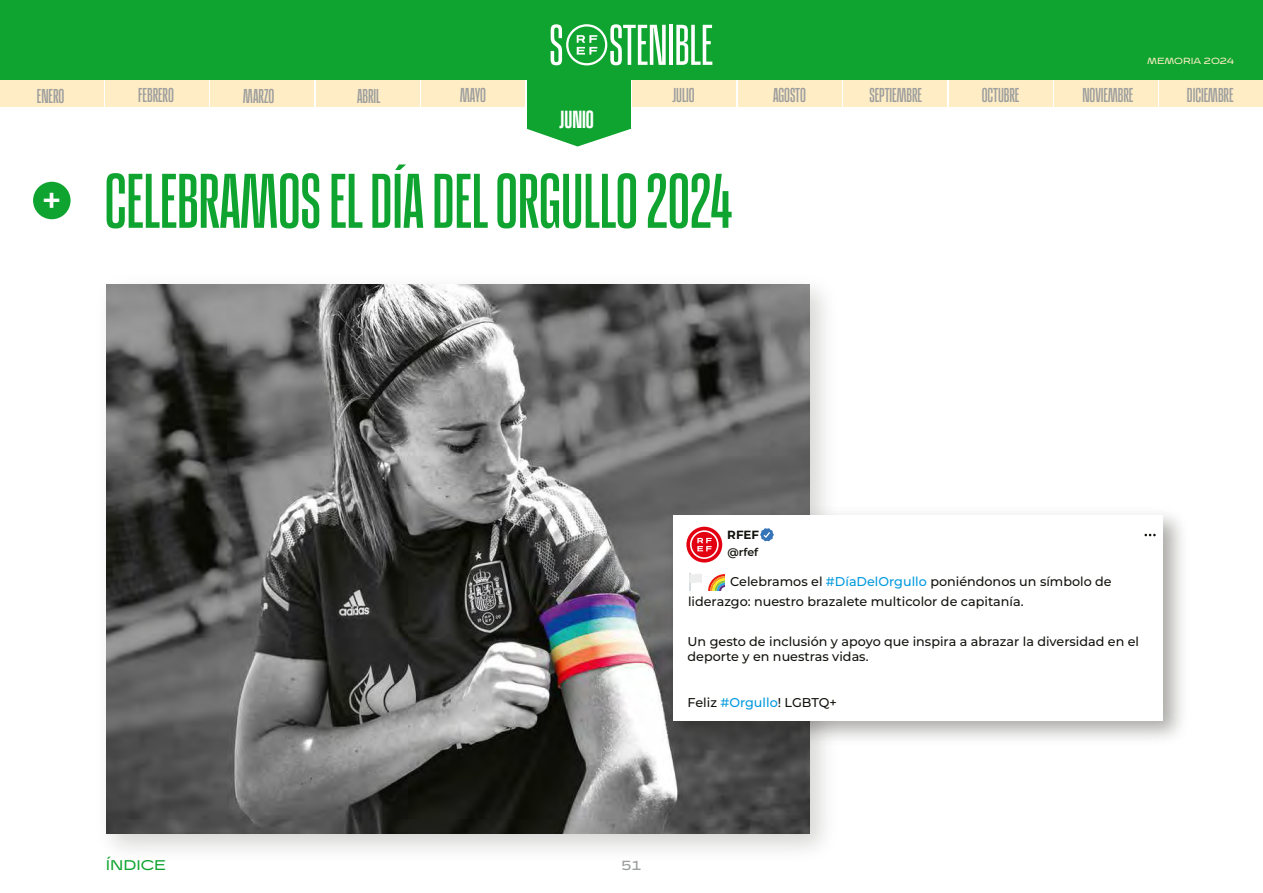
<style>
.page{position:relative;width:1263px;height:893px;background:#fff}
.page>*{position:absolute;margin:0;border:0;box-sizing:border-box;transform-origin:0 0}
.t1{font:600 75px "La Roja Estrecha";color:#0ea42f}
.t2{font:600 33.45px "Montserrat";color:#fff}
.t3{font:700 24px "La Roja Estrecha";color:#fff}
.t4{font:600 19.5px "La Roja Estrecha";color:#9d9e9e}
.t5{font:600 13.65px "La Roja Ancha";color:#0ea42f}
.t6{font:600 13.5px "La Rojita";color:#9d9e9e}
.t7{font:500 12.75px/15.3px "Montserrat";color:#12120d}
.t8{font:700 11.85px "Montserrat";color:#12120d}
.t9{font:600 10.95px "Montserrat";color:#12120d}
.t10{font:600 8.7px "La Roja Ancha";color:#ffedc5}
.s1{color:#0099de}
</style>
<div class="page">
<img style="left:106px;top:284px;width:720px;height:567px">
<img style="left:106px;top:285px;width:703px;height:549px">
<img style="left:659px;top:500px;width:523px;height:252px">
<div style="left:673px;top:515px;width:490px;height:205px;background:#fff"></div>
<div style="left:316px;top:79px;width:104px;height:28px;background:#ffedc5"></div>
<div style="left:210px;top:79px;width:104px;height:28px;background:#ffedc5"></div>
<div style="left:527px;top:75px;width:104px;height:54px;background:#0ea42f"></div>
<svg style="left:527px;top:129px;width:103px;height:17px"></svg>
<div style="left:105px;top:78px;width:104px;height:29px;background:#ffedc5"></div>
<div style="left:0;top:78px;width:103px;height:29px;background:#ffedc5"></div>
<div style="left:421px;top:78px;width:104px;height:29px;background:#ffedc5"></div>
<div style="left:632px;top:78px;width:104px;height:29px;background:#ffedc5"></div>
<div style="left:738px;top:78px;width:103px;height:29px;background:#ffedc5"></div>
<div style="left:843px;top:78px;width:104px;height:29px;background:#ffedc5"></div>
<div style="left:949px;top:78px;width:103px;height:29px;background:#ffedc5"></div>
<div style="left:1054px;top:78px;width:104px;height:29px;background:#ffedc5"></div>
<div style="left:1160px;top:78px;width:103px;height:29px;background:#ffedc5"></div>
<div style="left:0;top:0;width:1263px;height:79px;background:#0ea42f"></div>
<svg style="left:551px;top:24px;width:115px;height:41px"></svg>
<hr style="left:669px;top:25px;width:4px;height:40px;background:#fff">
<svg style="left:676px;top:25px;width:36px;height:40px"></svg>
<div style="left:686px;top:527px;width:36px;height:35px;background:#e20011;border-radius:50%"></div>
<svg style="left:690px;top:530px;width:29px;height:29px"></svg>
<svg style="left:708px;top:574px;width:17px;height:17px"></svg>
<svg style="left:689px;top:573px;width:13px;height:18px"></svg>
<svg style="left:760px;top:528px;width:14px;height:13px"></svg>
<svg style="left:1144px;top:534px;width:12px;height:2px"></svg>
<div style="left:33px;top:182px;width:38px;height:37px;background:#0ea42f;border-radius:50%"></div>
<h3 class="t4" style="left:37px;top:85px;width:29px">ENERO</h3>
<h2 class="t2" style="left:42px;top:177px;width:21px">+</h2>
<p class="t10" style="left:1147px;top:55px;width:89px">MEMORIA 2024</p>
<h3 class="t4" style="left:138px;top:84px;width:37px">FEBRERO</h3>
<h3 class="t4" style="left:460px;top:84px;width:27px">MAYO</h3>
<h3 class="t4" style="left:672px;top:84px;width:24px">JULIO</h3>
<h3 class="t4" style="left:773px;top:84px;width:34px">AGOSTO</h3>
<h3 class="t4" style="left:869px;top:84px;width:54px">SEPTIEMBRE</h3>
<h3 class="t4" style="left:982px;top:84px;width:39px">OCTUBRE</h3>
<h3 class="t4" style="left:1082px;top:84px;width:52px">NOVIEMBRE</h3>
<h3 class="t4" style="left:1187px;top:84px;width:48px">DICIEMBRE</h3>
<h3 class="t4" style="left:243px;top:84px;width:32px">MARZO</h3>
<h3 class="t4" style="left:357px;top:84px;width:25px">ABRIL</h3>
<h3 class="t3" style="left:560px;top:105px;width:36px">JUNIO</h3>
<h1 class="t1" style="left:105px;top:158px;width:629px">CELEBRAMOS EL DÍA DEL ORGULLO 2024</h1>
<p class="t5" style="left:106px;top:856px;width:62px">ÍNDICE</p>
<p class="t8" style="left:727px;top:526px;width:33px">RFEF</p>
<p class="t7" style="left:730px;top:573px;width:383px">Celebramos el <span class="s1">#DíaDelOrgullo</span> poniéndonos un símbolo de</p>
<p class="t9" style="left:727px;top:545px;width:32px">@rfef</p>
<p class="t7" style="left:688px;top:593px;width:337px">liderazgo: nuestro brazalete multicolor de capitanía.</p>
<p class="t7" style="left:687px;top:633px;width:453px">Un gesto de inclusión y apoyo que inspira a abrazar la diversidad en el deporte y en nuestras vidas.</p>
<p class="t7" style="left:687px;top:694px;width:151px">Feliz <span class="s1">#Orgullo</span>! LGBTQ+</p>
<p class="t6" style="left:621px;top:858px;width:22px">51</p>
</div>
